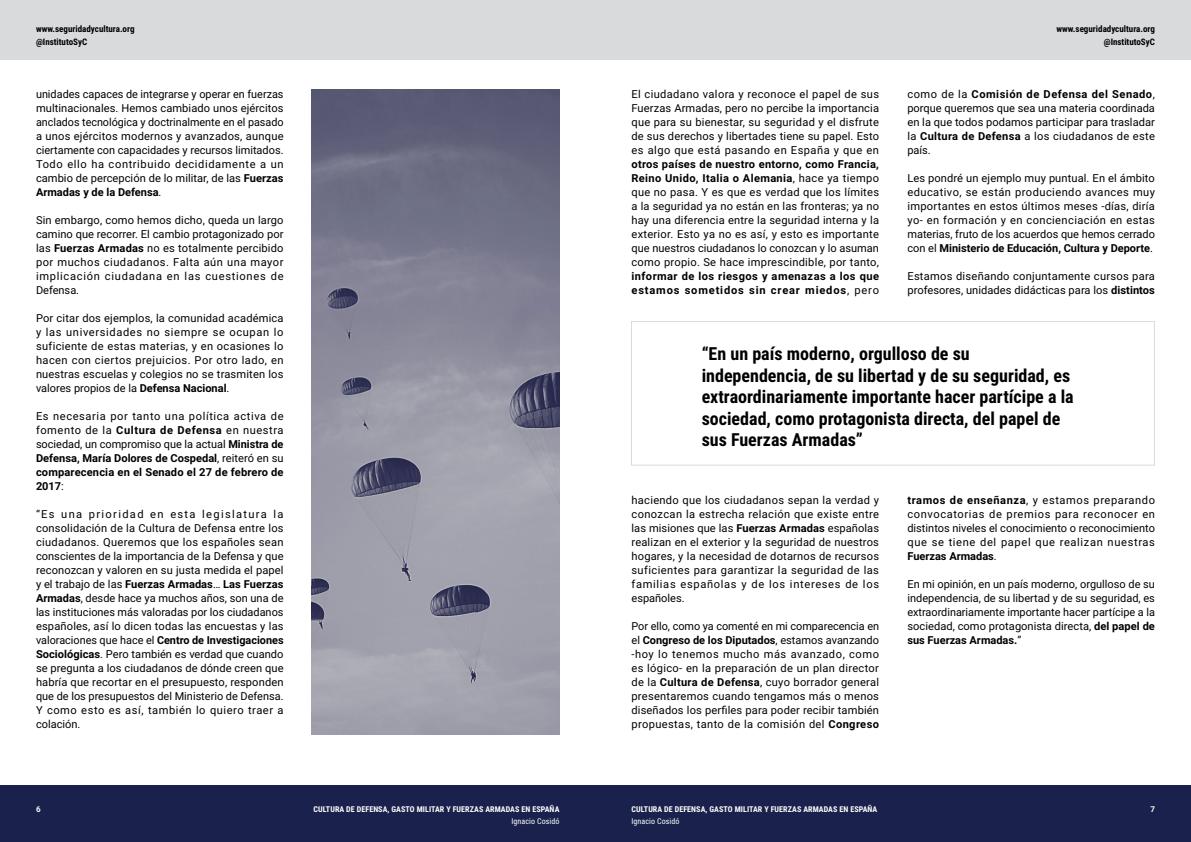
<style>
.page{position:relative;width:1191px;height:842px;background:#fff}
.page>*{position:absolute;margin:0;border:0;box-sizing:border-box;transform-origin:0 0}
.t1{font:700 18px/21.6px "Roboto Condensed";color:#000}
.t2{font:11px/14px "Roboto";letter-spacing:.015em;color:#000;text-align:justify}
.t3{font:700 11px/14px "Roboto";letter-spacing:.04em;color:#000}
.t4{font:700 9px/12.4px "Roboto Condensed";color:#000;text-align:right}
.t5{font:700 8px "Roboto Condensed";letter-spacing:.01em;color:#fff}
.t6{font:8px "Roboto Condensed";letter-spacing:.01em;color:#fff}
.t7{font:700 8px "Roboto";color:#fff}
.s1{font-weight:700}
.s2{font-weight:400}
</style>
<div class="page">
<div style="left:595px;top:785px;width:596px;height:57px;background:#1a214c"></div>
<div style="left:595px;top:0;width:596px;height:60px;background:#d9dadb"></div>
<div style="left:0;top:785px;width:595px;height:57px;background:#1a214c"></div>
<div style="left:0;top:0;width:595px;height:60px;background:#d9dadb"></div>
<img style="left:312px;top:89px;width:247px;height:645px">
<div style="left:631px;top:321px;width:524px;height:145px;border:1px solid #d9dadb"></div>
<p class="t4" style="left:36px;top:23px;width:100px;text-align:left">www.seguridadycultura.org @InstitutoSyC</p>
<p class="t4" style="left:1056px;top:23px;width:100px">www.seguridadycultura.org @InstitutoSyC</p>
<p class="t2" style="left:36px;top:86px;width:249px">unidades capaces de integrarse y operar en fuerzas multinacionales. Hemos cambiado unos ejércitos anclados tecnológica y doctrinalmente en el pasado a unos ejércitos modernos y avanzados, aunque ciertamente con capacidades y recursos limitados.<br>Todo ello ha contribuido decididamente a un cambio de percepción de lo militar, de las <span class="s1">Fuerzas Armadas y de la Defensa</span>.</p>
<p class="t2" style="left:36px;top:212px;width:249px">Sin embargo, como hemos dicho, queda un largo camino que recorrer. El cambio protagonizado por las <span class="s1">Fuerzas Armadas</span> no es totalmente percibido por muchos ciudadanos. Falta aún una mayor implicación ciudadana en las cuestiones de Defensa.</p>
<p class="t2" style="left:36px;top:310px;width:249px">Por citar dos ejemplos, la comunidad académica y las universidades no siempre se ocupan lo suficiente de estas materias, y en ocasiones lo hacen con ciertos prejuicios. Por otro lado, en nuestras escuelas y colegios no se trasmiten los valores propios de la <span class="s1">Defensa Nacional</span>.</p>
<p class="t2" style="left:36px;top:408px;width:249px">Es necesaria por tanto una política activa de fomento de la <span class="s1">Cultura de Defensa</span> en nuestra sociedad, un compromiso que la actual <span class="s1">Ministra de Defensa, María Dolores de Cospedal</span>, reiteró en su <span class="s1">comparecencia en el Senado el 27 de febrero de 2017</span>:</p>
<p class="t2" style="left:36px;top:506px;width:249px">“Es una prioridad en esta legislatura la consolidación de la Cultura de Defensa entre los ciudadanos. Queremos que los españoles sean conscientes de la importancia de la Defensa y que reconozcan y valoren en su justa medida el papel y el trabajo de las <span class="s1">Fuerzas Armadas</span>… <span class="s1">Las Fuerzas Armadas</span>, desde hace ya muchos años, son una de las instituciones más valoradas por los ciudadanos españoles, así lo dicen todas las encuestas y las valoraciones que hace el <span class="s1">Centro de Investigaciones Sociológicas</span>. Pero también es verdad que cuando se pregunta a los ciudadanos de dónde creen que habría que recortar en el presupuesto, responden que de los presupuestos del Ministerio de Defensa.<br>Y como esto es así, también lo quiero traer a colación.</p>
<p class="t2" style="left:631px;top:86px;width:249px">El ciudadano valora y reconoce el papel de sus Fuerzas Armadas, pero no percibe la importancia que para su bienestar, su seguridad y el disfrute de sus derechos y libertades tiene su papel. Esto es algo que está pasando en España y que en</p>
<p class="t2" style="left:631px;top:156px;width:249px"><span class="s1">otros países de nuestro entorno, como Francia, Reino Unido, Italia o Alemania</span>, hace ya tiempo que no pasa. Y es que es verdad que los límites a la seguridad ya no están en las fronteras; ya no hay una diferencia entre la seguridad interna y la exterior. Esto ya no es así, y esto es importante que nuestros ciudadanos lo conozcan y lo asuman como propio. Se hace imprescindible, por tanto,</p>
<p class="t3" style="left:631px;top:268px;width:249px">informar de los riesgos y amenazas a los que estamos sometidos sin crear miedos<span class="s2">, pero</span></p>
<p class="t2" style="left:907px;top:86px;width:249px">como de la <span class="s1">Comisión de Defensa del Senado</span>, porque queremos que sea una materia coordinada en la que todos podamos participar para trasladar la <span class="s1">Cultura de Defensa</span> a los ciudadanos de este país.</p>
<p class="t2" style="left:907px;top:170px;width:249px">Les pondré un ejemplo muy puntual. En el ámbito educativo, se están produciendo avances muy importantes en estos últimos meses -días, diría yo- en formación y en concienciación en estas materias, fruto de los acuerdos que hemos cerrado con el <span class="s1">Ministerio de Educación, Cultura y Deporte</span>.</p>
<p class="t2" style="left:907px;top:268px;width:249px">Estamos diseñando conjuntamente cursos para profesores, unidades didácticas para los <span class="s1">distintos</span></p>
<h1 class="t1" style="left:701px;top:342px;width:373px">“En un país moderno, orgulloso de su independencia, de su libertad y de su seguridad, es extraordinariamente importante hacer partícipe a la sociedad, como protagonista directa, del papel de sus Fuerzas Armadas”</h1>
<p class="t2" style="left:631px;top:492px;width:249px">haciendo que los ciudadanos sepan la verdad y conozcan la estrecha relación que existe entre las misiones que las <span class="s1">Fuerzas Armadas</span> españolas realizan en el exterior y la seguridad de nuestros hogares, y la necesidad de dotarnos de recursos suficientes para garantizar la seguridad de las familias españolas y de los intereses de los españoles.</p>
<p class="t2" style="left:631px;top:618px;width:249px">Por ello, como ya comenté en mi comparecencia en el <span class="s1">Congreso de los Diputados</span>, estamos avanzando -hoy lo tenemos mucho más avanzado, como es lógico- en la preparación de un plan director de la <span class="s1">Cultura de Defensa</span>, cuyo borrador general presentaremos cuando tengamos más o menos diseñados los perfiles para poder recibir también propuestas, tanto de la comisión del <span class="s1">Congreso</span></p>
<p class="t2" style="left:907px;top:492px;width:249px"><span class="s1">tramos de enseñanza</span>, y estamos preparando convocatorias de premios para reconocer en distintos niveles el conocimiento o reconocimiento que se tiene del papel que realizan nuestras <span class="s1">Fuerzas Armadas</span>.</p>
<p class="t2" style="left:907px;top:576px;width:249px">En mi opinión, en un país moderno, orgulloso de su independencia, de su libertad y de su seguridad, es extraordinariamente importante hacer partícipe a la sociedad, como protagonista directa, <span class="s1">del papel de sus Fuerzas Armadas.</span>”</p>
<p class="t7" style="left:36px;top:804px;width:6px">6</p>
<p class="t5" style="left:313px;top:804px;width:247px">CULTURA DE DEFENSA, GASTO MILITAR Y FUERZAS ARMADAS EN ESPAÑA</p>
<p class="t6" style="left:511px;top:815px;width:50px">Ignacio Cosidó</p>
<p class="t5" style="left:631px;top:804px;width:247px">CULTURA DE DEFENSA, GASTO MILITAR Y FUERZAS ARMADAS EN ESPAÑA</p>
<p class="t7" style="left:1150px;top:804px;width:6px">7</p>
<p class="t6" style="left:631px;top:815px;width:50px">Ignacio Cosidó</p>
</div>
